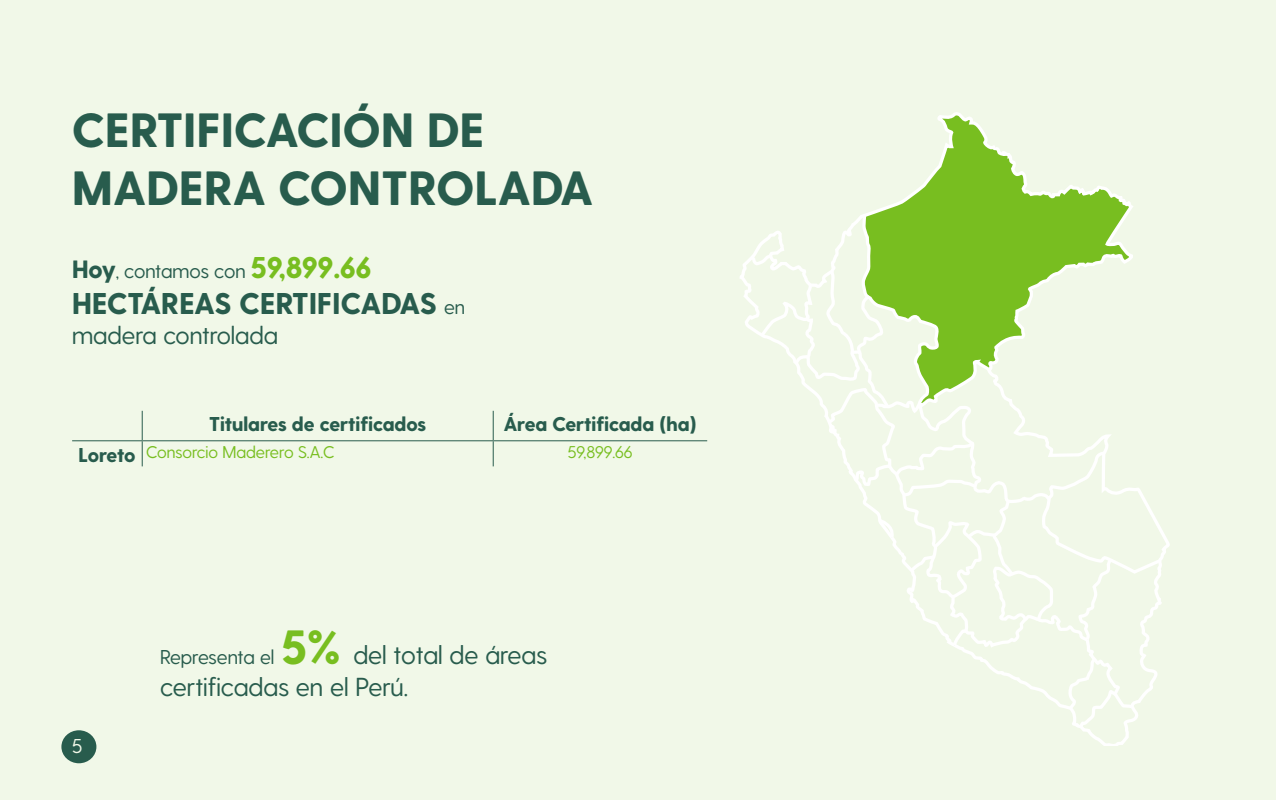
<style>
.page{position:relative;width:1280px;height:800px;background:#fff}
.page>*{position:absolute;margin:0;border:0;box-sizing:border-box;transform-origin:0 0}
.t1{font:800 48px/57.6px "Greycliff CF";letter-spacing:.01em;color:#285c4d}
.t2{font:800 30px "Greycliff CF";letter-spacing:.01em;color:#285c4d}
.t3{font:26px/31.2px "Greycliff CF";color:#285c4d}
.t4{font:25px "Greycliff CF";color:#285c4d}
.t5{font:800 20px "Greycliff CF";color:#285c4d}
.t6{font:20px "Greycliff CF";letter-spacing:-.01em;color:#285c4d}
.t7{font:20px "Greycliff CF";color:#f1f8e8}
.t8{font:17px "Greycliff CF";color:#78be20}
.s1{font-weight:800;font-size:25px}
.s2{font-weight:800;font-size:30px;color:#78be20}
.s3{font-weight:400;font-size:20px}
.s4{font-weight:800;font-size:48px;color:#78be20}
</style>
<div class="page">
<div style="left:0;top:0;width:1276px;height:800px;background:#f1f8e8"></div>
<div style="left:61px;top:730px;width:35px;height:33px;background:#285c4d;border-radius:50%"></div>
<svg style="left:748px;top:112px;width:416px;height:618px"></svg>
<hr style="left:72px;top:440px;width:70px;height:1px;background:#285c4d">
<hr style="left:142px;top:440px;width:351px;height:1px;background:#285c4d">
<svg style="left:142px;top:411px;width:1px;height:55px"></svg>
<hr style="left:493px;top:440px;width:214px;height:1px;background:#285c4d">
<svg style="left:493px;top:411px;width:1px;height:55px"></svg>
<p class="t1" style="left:72px;top:103px;width:522px">CERTIFICACIÓN DE<br>MADERA CONTROLADA</p>
<p class="t6" style="left:72px;top:259px;width:301px"><span class="s1">Hoy</span>, contamos con <span class="s2">59,899.66</span></p>
<p class="t2" style="left:72px;top:285px;width:394px">HECTÁREAS CERTIFICADAS <span class="s3">en</span></p>
<p class="t4" style="left:72px;top:321px;width:208px">madera controlada</p>
<p class="t5" style="left:209px;top:412px;width:218px">Titulares de certificados</p>
<p class="t5" style="left:504px;top:412px;width:195px">Área Certificada (ha)</p>
<p class="t5" style="left:79px;top:442px;width:59px">Loreto</p>
<p class="t8" style="left:146px;top:442px;width:190px">Consorcio Maderero S.A.C</p>
<p class="t8" style="left:568px;top:442px;width:66px">59,899.66</p>
<p class="t7" style="left:72px;top:734px;width:12px">5</p>
<p class="t3" style="left:160px;top:640px;width:389px;text-indent:121px"><span class="s4">5%</span> del total de áreas certificadas en el Perú.</p>
<p class="t6" style="left:160px;top:646px;width:116px">Representa el</p>
</div>
